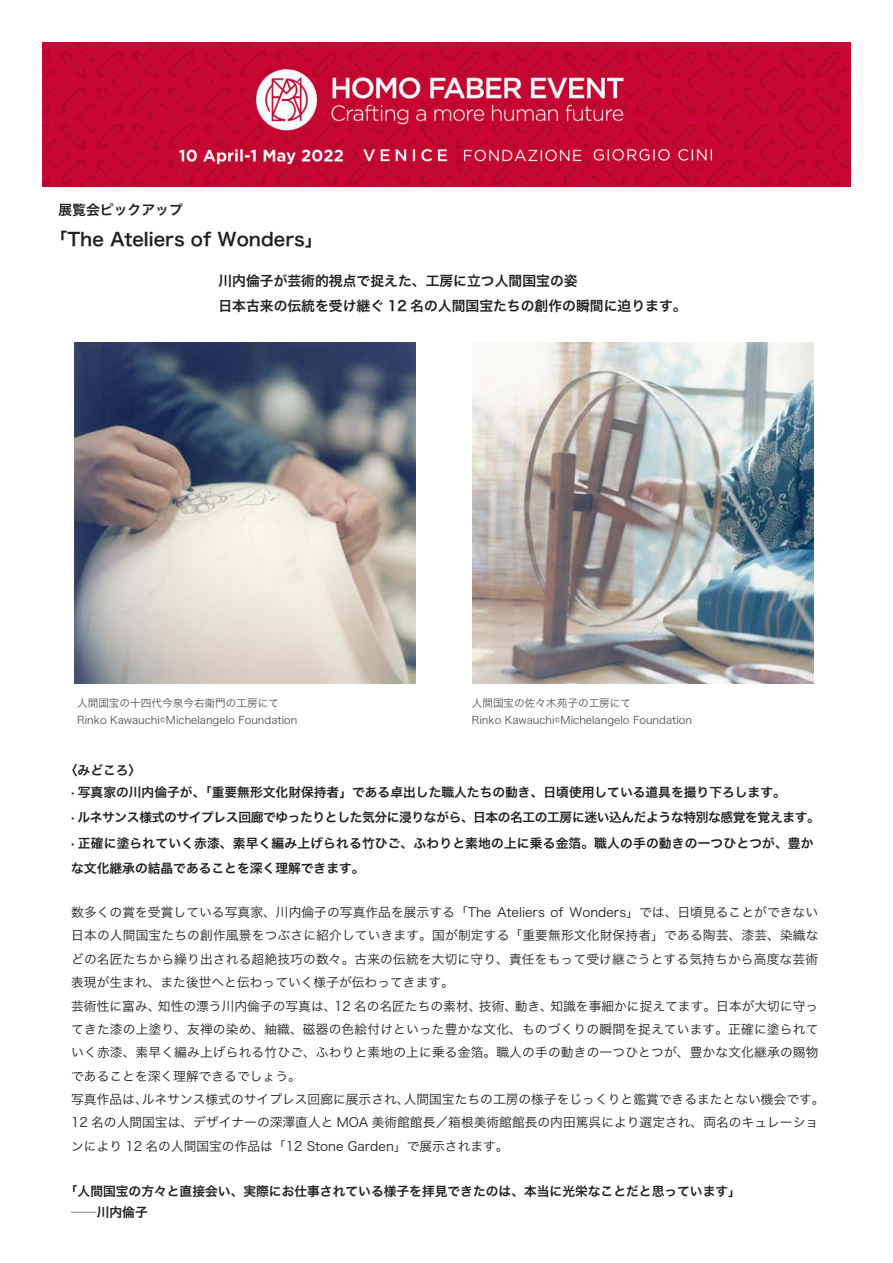
<style>
.page{position:relative;width:893px;height:1263px;background:#fff}
.page>*{position:absolute;margin:0;border:0;box-sizing:border-box;transform-origin:0 0}
.t1{font:18px "Hiragino Sans W6";color:#231f20}
.t2{font:13.8px "Hiragino Sans W6";color:#231f20}
.t3{font:12.75px/23.4px "Hiragino Sans W3";color:#231f20}
.t4{font:12.75px/25.5px "Hiragino Sans W6";color:#231f20}
.t5{font:12.75px "Hiragino Sans W6";letter-spacing:-.03em;color:#231f20}
.t6{font:10.65px "Hiragino Sans W3";color:#535355}
</style>
<div class="page">
<img style="left:43px;top:43px;width:807px;height:144px">
<img style="left:74px;top:342px;width:342px;height:342px">
<img style="left:472px;top:342px;width:341px;height:342px">
<p class="t2" style="left:58px;top:197px;width:126px">展覧会ピックアップ</p>
<p class="t1" style="left:49px;top:222px;width:275px">「The Ateliers of Wonders「</p>
<p class="t2" style="left:218px;top:268px;width:361px">川内倫子が芸術的視点で捉えた、工房に立つ人間国宝の姿</p>
<p class="t2" style="left:218px;top:293px;width:470px">日本古来の伝統を受け継ぐ 12 名の人間国宝たちの創作の瞬間に迫ります。</p>
<p class="t6" style="left:77px;top:694px;width:203px">人間国宝の十四代今泉今右衛門の工房にて</p>
<p class="t6" style="left:77px;top:711px;width:222px">Rinko Kawauchi©Michelangelo Foundation</p>
<p class="t6" style="left:472px;top:694px;width:161px">人間国宝の佐々木苑子の工房にて</p>
<p class="t6" style="left:472px;top:711px;width:222px">Rinko Kawauchi©Michelangelo Foundation</p>
<p class="t4" style="left:65px;top:756px;width:78px">〈みどころ〈</p>
<p class="t4" style="left:71px;top:779px;width:716px">· 写真家の川内倫子が、「重要無形文化財保持者」である卓出した職人たちの動き、日頃使用している道具を撮り下ろします。</p>
<p class="t5" style="left:71px;top:806px;width:750px">· ルネサンス様式のサイプレス回廊でゆったりとした気分に浸りながら、日本の名工の工房に迷い込んだような特別な感覚を覚えます。</p>
<p class="t4" style="left:71px;top:830px;width:744px">· 正確に塗られていく赤漆、素早く編み上げられる竹ひご、ふわりと素地の上に乗る金箔。職人の手の動きの一つひとつが、豊かな文化継承の結晶であることを深く理解できます。</p>
<p class="t3" style="left:71px;top:900px;width:749px;text-align:justify">数多くの賞を受賞している写真家、川内倫子の写真作品を展示する「The Ateliers of Wonders」では、日頃見ることができない日本の人間国宝たちの創作風景をつぶさに紹介していきます。国が制定する「重要無形文化財保持者」である陶芸、漆芸、染織などの名匠たちから繰り出される超絶技巧の数々。古来の伝統を大切に守り、責任をもって受け継ごうとする気持ちから高度な芸術表現が生まれ、また後世へと伝わっていく様子が伝わってきます。</p>
<p class="t3" style="left:550px;top:993px;width:269px">知識を事細かに捉えてます。日本が大切に守っ</p>
<p class="t3" style="left:334px;top:993px;width:149px">12 名の名匠たちの素材、</p>
<p class="t3" style="left:158px;top:993px;width:180px">知性の漂う川内倫子の写真は、</p>
<p class="t3" style="left:71px;top:993px;width:749px">芸術性に富み、<br>てきた漆の上塗り、友禅の染め、紬織、磁器の色絵付けといった豊かな文化、ものづくりの瞬間を捉えています。正確に塗られていく赤漆、素早く編み上げられる竹ひご、ふわりと素地の上に乗る金箔。職人の手の動きの一つひとつが、豊かな文化継承の賜物であることを深く理解できるでしょう。</p>
<p class="t3" style="left:404px;top:1087px;width:422px">人間国宝たちの工房の様子をじっくりと鑑賞できるまたとない機会です。</p>
<p class="t3" style="left:479px;top:993px;width:40px">技術、</p>
<p class="t3" style="left:515px;top:993px;width:40px">動き、</p>
<p class="t3" style="left:142px;top:1087px;width:269px">ルネサンス様式のサイプレス回廊に展示され、</p>
<p class="t3" style="left:71px;top:1087px;width:748px">写真作品は、<br>12 名の人間国宝は、デザイナーの深澤直人と MOA 美術館館長／箱根美術館館長の内田篤呉により選定され、両名のキュレーションにより 12 名の人間国宝の作品は「12 Stone Garden」で展示されます。</p>
<p class="t4" style="left:65px;top:1177px;width:678px">「人間国宝の方々と直接会い、実際にお仕事されている様子を拝見できたのは、本当に光栄なことだと思っています「</p>
<p class="t4" style="left:71px;top:1199px;width:78px">──川内倫子</p>
</div>
